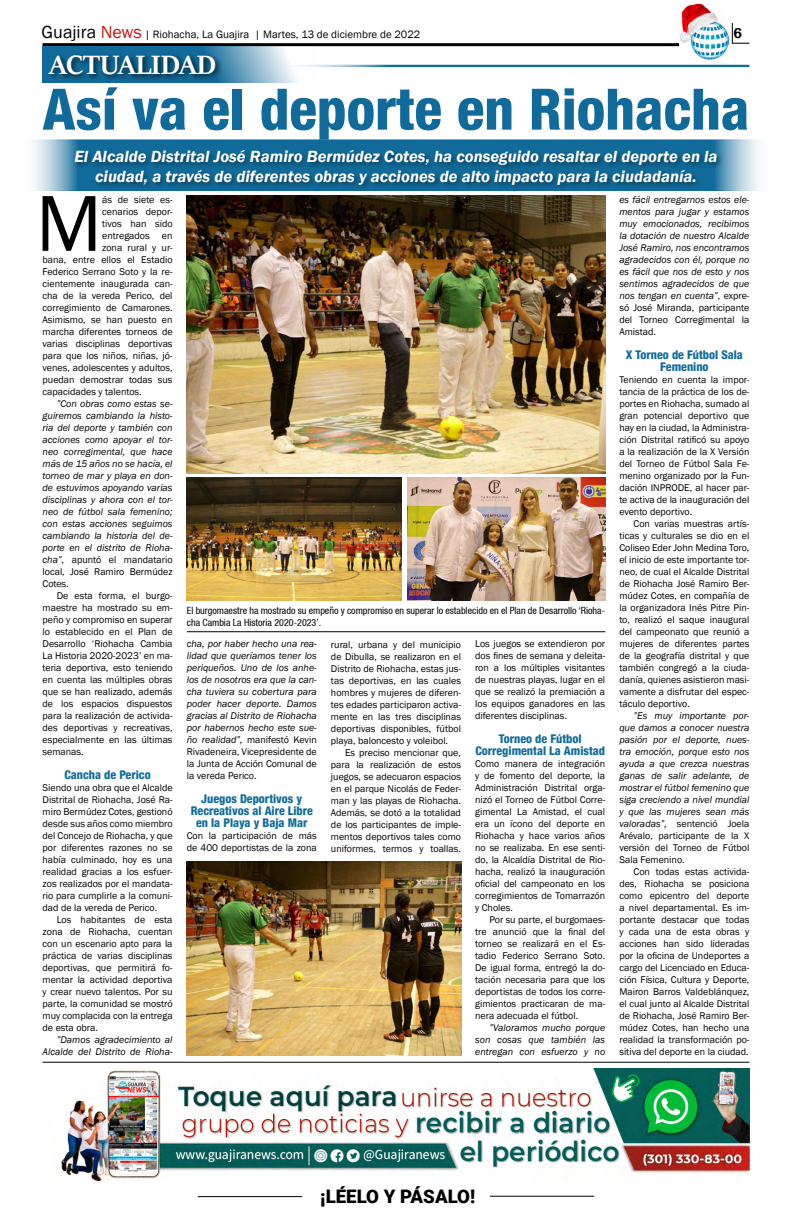
<style>
.page{position:relative;width:792px;height:1224px;background:#fff}
.page>*{position:absolute;margin:0;border:0;box-sizing:border-box;transform-origin:0 0}
.t1{font:82px "Franklin Gothic";color:#000}
.t2{font:800 condensed 57.2px "Helvetica 87";color:#116b9a}
.t3{font:30px "Sitka Text";color:#fff}
.t4{font:900 18.7px "Roboto";color:#000}
.t5{font:italic 600 16.7px/20.2px "Franklin Gothic";color:#fff;text-align:center}
.t6{font:600 14.7px "Franklin Gothic";color:#000}
.t7{font:800 condensed 12px/12px "Helvetica 87";color:#116b9a;text-align:center}
.t8{font:11px "Franklin Gothic";color:#000}
.t9{font:10px/12px "Franklin Gothic";color:#000;text-align:justify}
.t10{font:italic 10px/12px "Franklin Gothic";color:#000;text-align:justify}
.t11{font:condensed 10px/12px "Helvetica 57";color:#000}
.s1{font-size:18px}
.s2{font-size:18px;color:#c91311}
.s3{font-style:normal}
</style>
<div class="page">
<hr style="left:198px;top:1196px;width:104px;height:1px;background:#000">
<hr style="left:490px;top:1196px;width:104px;height:1px;background:#000">
<hr style="left:43px;top:43px;width:657px;height:3px;background:#000">
<svg style="left:732px;top:23px;width:17px;height:21px"></svg>
<img style="left:679px;top:4px;width:50px;height:55px">
<svg style="left:43px;top:46px;width:274px;height:37px"></svg>
<svg style="left:33px;top:139px;width:727px;height:52px;background:#5997b8"></svg>
<div style="left:46px;top:52px;width:176px;height:30px;background:#000;opacity:.75"></div>
<hr style="left:278px;top:65px;width:471px;height:3px;background:#116b9a">
<hr style="left:43px;top:1062px;width:706px;height:1px;background:#000">
<img style="left:61px;top:1068px;width:689px;height:113px">
<svg style="left:612px;top:1074px;width:28px;height:30px"></svg>
<img style="left:187px;top:195px;width:418px;height:279px">
<div style="left:72px;top:148px;width:652px;height:44px;background:#000;opacity:.45"></div>
<img style="left:187px;top:477px;width:215px;height:123px">
<img style="left:407px;top:477px;width:198px;height:123px">
<img style="left:187px;top:861px;width:274px;height:194px">
<hr style="left:187px;top:631px;width:418px;height:1px;background:#000">
<p class="t8" style="left:42px;top:28px;width:380px"><span class="s1">Guajira</span> <span class="s2">News</span> | Riohacha, La Guajira | Martes, 13 de diciembre de 2022</p>
<h3 class="t6" style="left:733px;top:24px;width:10px">6</h3>
<h3 class="t3" style="left:49px;top:43px;width:168px">ACTUALIDAD</h3>
<h2 class="t2" style="left:43px;top:74px;width:708px">Así va el deporte en Riohacha</h2>
<h3 class="t5" style="left:74px;top:146px;width:645px">El Alcalde Distrital José Ramiro Bermúdez Cotes, ha conseguido resaltar el deporte en la ciudad, a través de diferentes obras y acciones de alto impacto para la ciudadanía.</h3>
<h1 class="t1" style="left:36px;top:173px;width:68px">M</h1>
<p class="t9" style="left:102px;top:194px;width:72px">ás de siete es-</p>
<p class="t9" style="left:102px;top:206px;width:72px">cenarios depor-</p>
<p class="t9" style="left:102px;top:218px;width:72px">tivos han sido</p>
<p class="t9" style="left:102px;top:230px;width:72px">entregados en</p>
<p class="t9" style="left:102px;top:242px;width:72px">zona rural y ur-</p>
<p class="t9" style="left:43px;top:254px;width:132px">bana, entre ellos el Estadio</p>
<p class="t9" style="left:43px;top:266px;width:132px">Federico Serrano Soto y la re-</p>
<p class="t9" style="left:43px;top:278px;width:132px">cientemente inaugurada can-</p>
<p class="t9" style="left:43px;top:290px;width:132px">cha de la vereda Perico, del</p>
<p class="t9" style="left:43px;top:302px;width:132px">corregimiento de Camarones.</p>
<p class="t9" style="left:43px;top:314px;width:132px">Asimismo, se han puesto en</p>
<p class="t9" style="left:43px;top:326px;width:132px">marcha diferentes torneos de</p>
<p class="t9" style="left:43px;top:338px;width:132px">varias disciplinas deportivas</p>
<p class="t9" style="left:43px;top:350px;width:132px">para que los niños, niñas, jó-</p>
<p class="t9" style="left:43px;top:362px;width:132px">venes, adolescentes y adultos,</p>
<p class="t9" style="left:43px;top:374px;width:132px">puedan demostrar todas sus</p>
<p class="t9" style="left:43px;top:386px;width:101px">capacidades y talentos.</p>
<p class="t10" style="left:43px;top:398px;width:132px;text-indent:14px">”Con obras como estas se&shy;guiremos cambiando la histo&shy;ria del deporte y también con acciones como apoyar el tor&shy;neo corregimental, que hace más de 15 años no se hacía, el torneo de mar y playa en don&shy;de estuvimos apoyando varias disciplinas y ahora con el tor&shy;neo de fútbol sala femenino; con estas acciones seguimos cambiando la historia del de&shy;porte en el distrito de Rioha&shy;cha”, <span class="s3">apuntó el mandatario local, José Ramiro Bermúdez Cotes.</span></p>
<p class="t9" style="left:43px;top:590px;width:132px;text-indent:14px">De esta forma, el burgo&shy;maestre ha mostrado su em&shy;peño y compromiso en superar lo establecido en el Plan de Desarrollo ‘Riohacha Cambia La Historia 2020-2023’ en ma&shy;teria deportiva, esto teniendo en cuenta las múltiples obras que se han realizado, además de los espacios dispuestos para la realización de activida&shy;des deportivas y recreativas, especialmente en las últimas semanas.</p>
<p class="t7" style="left:64px;top:768px;width:88px">Cancha de Perico</p>
<p class="t9" style="left:43px;top:782px;width:132px">Siendo una obra que el Alcalde Distrital de Riohacha, José Ra&shy;miro Bermúdez Cotes, gestionó desde sus años como miembro del Concejo de Riohacha, y que por diferentes razones no se había culminado, hoy es una realidad gracias a los esfuer&shy;zos realizados por el mandata&shy;rio para cumplirle a la comuni&shy;dad de la vereda de Perico.</p>
<p class="t9" style="left:43px;top:914px;width:132px;text-indent:14px">Los habitantes de esta zona de Riohacha, cuentan con un escenario apto para la práctica de varias disciplinas deportivas, que permitirá fo&shy;mentar la actividad deportiva y crear nuevo talentos. Por su parte, la comunidad se mostró muy complacida con la entrega de esta obra.</p>
<p class="t10" style="left:43px;top:1034px;width:132px;text-align:right">”Damos agradecimiento al<br>Alcalde del Distrito de Rioha-</p>
<p class="t11" style="left:187px;top:605px;width:420px">El burgomaestre ha mostrado su empeño y compromiso en superar lo establecido en el Plan de Desarrollo ‘Rioha&shy;cha Cambia La Historia 2020-2023’.</p>
<p class="t10" style="left:187px;top:638px;width:132px">cha, por haber hecho una rea&shy;lidad que queríamos tener los periqueños. Uno de los anhe&shy;los de nosotros era que la can&shy;cha tuviera su cobertura para poder hacer deporte. Damos gracias al Distrito de Riohacha por habernos hecho este sue&shy;ño realidad”, <span class="s3">manifestó Kevin Rivadeneira, Vicepresidente de la Junta de Acción Comunal de la vereda Perico.</span></p>
<p class="t7" style="left:191px;top:792px;width:124px">Juegos Deportivos y<br>Recreativos al Aire Libre en la Playa y Baja Mar</p>
<p class="t9" style="left:187px;top:830px;width:132px">Con la participación de más de 400 deportistas de la zona</p>
<p class="t9" style="left:331px;top:639px;width:132px">rural, urbana y del municipio de Dibulla, se realizaron en el Distrito de Riohacha, estas jus&shy;tas deportivas, en las cuales hombres y mujeres de diferen&shy;tes edades participaron activa&shy;mente en las tres disciplinas deportivas disponibles, fútbol playa, baloncesto y voleibol.</p>
<p class="t9" style="left:331px;top:747px;width:132px;text-indent:14px">Es preciso mencionar que, para la realización de estos juegos, se adecuaron espacios en el parque Nicolás de Feder&shy;man y las playas de Riohacha.<br>Además, se dotó a la totalidad de los participantes de imple&shy;mentos deportivos tales como uniformes, termos y toallas.</p>
<p class="t9" style="left:475px;top:638px;width:132px">Los juegos se extendieron por dos fines de semana y deleita&shy;ron a los múltiples visitantes de nuestras playas, lugar en el que se realizó la premiación a los equipos ganadores en las diferentes disciplinas.</p>
<p class="t7" style="left:475px;top:732px;width:131px">Torneo de Fútbol<br>Corregimental La Amistad</p>
<p class="t9" style="left:475px;top:758px;width:132px">Como manera de integración y de fomento del deporte, la Administración Distrital orga&shy;nizó el Torneo de Fútbol Corre&shy;gimental La Amistad, el cual era un ícono del deporte en Riohacha y hace varios años no se realizaba. En ese senti&shy;do, la Alcaldía Distrital de Rio&shy;hacha, realizó la inauguración oficial del campeonato en los corregimientos de Tomarrazón y Choles.</p>
<p class="t9" style="left:475px;top:914px;width:132px;text-indent:14px">Por su parte, el burgomaes&shy;tre anunció que la final del torneo se realizará en el Es&shy;tadio Federico Serrano Soto.<br>De igual forma, entregó la do&shy;tación necesaria para que los deportistas de todos los corre&shy;gimientos practicaran de ma&shy;nera adecuada el fútbol.</p>
<p class="t10" style="left:475px;top:1022px;width:132px;text-indent:14px">”Valoramos mucho porque son cosas que también las entregan con esfuerzo y no</p>
<p class="t10" style="left:619px;top:194px;width:132px">es fácil entregarnos estos ele&shy;mentos para jugar y estamos muy emocionados, recibimos la dotación de nuestro Alcalde José Ramiro, nos encontramos agradecidos con él, porque no es fácil que nos de esto y nos sentimos agradecidos de que nos tengan en cuenta”<span class="s3">, expre&shy;só José Miranda, participante del Torneo Corregimental la Amistad.</span></p>
<p class="t7" style="left:626px;top:348px;width:119px">X Torneo de Fútbol Sala<br>Femenino</p>
<p class="t9" style="left:619px;top:374px;width:132px">Teniendo en cuenta la impor&shy;tancia de la práctica de los de&shy;portes en Riohacha, sumado al gran potencial deportivo que hay en la ciudad, la Administra&shy;ción Distrital ratificó su apoyo a la realización de la X Versión del Torneo de Fútbol Sala Fe&shy;menino organizado por la Fun&shy;dación INPRODE, al hacer par&shy;te activa de la inauguración del evento deportivo.</p>
<p class="t9" style="left:619px;top:518px;width:132px;text-indent:14px">Con varias muestras artís&shy;ticas y culturales se dio en el Coliseo Eder John Medina Toro, el inicio de este importante tor&shy;neo, de cual el Alcalde Distrital de Riohacha José Ramiro Ber&shy;múdez Cotes, en compañía de la organizadora Inés Pitre Pin&shy;to, realizó el saque inaugural del campeonato que reunió a mujeres de diferentes partes de la geografía distrital y que también congregó a la ciuda&shy;danía, quienes asistieron masi&shy;vamente a disfrutar del espec&shy;táculo deportivo.</p>
<p class="t10" style="left:619px;top:710px;width:132px;text-indent:14px">”Es muy importante por&shy;que damos a conocer nuestra pasión por el deporte, nues&shy;tra emoción, porque esto nos ayuda a que crezca nuestras ganas de salir adelante, de mostrar el fútbol femenino que siga creciendo a nivel mundial y que las mujeres sean más valoradas”, <span class="s3">sentenció Joela Arévalo, participante de la X versión del Torneo de Fútbol Sala Femenino.</span></p>
<p class="t9" style="left:619px;top:866px;width:132px;text-indent:14px">Con todas estas activida&shy;des, Riohacha se posiciona como epicentro del deporte a nivel departamental. Es im&shy;portante destacar que todas y cada una de esta obras y acciones han sido lideradas por la oficina de Undeportes a cargo del Licenciado en Educa&shy;ción Física, Cultura y Deporte, Mairon Barros Valdeblánquez, el cual junto al Alcalde Distrital de Riohacha, José Ramiro Ber&shy;múdez Cotes, han hecho una realidad la transformación po&shy;sitiva del deporte en la ciudad.</p>
<h3 class="t4" style="left:320px;top:1184px;width:157px">¡LÉELO Y PÁSALO!</h3>
</div>
